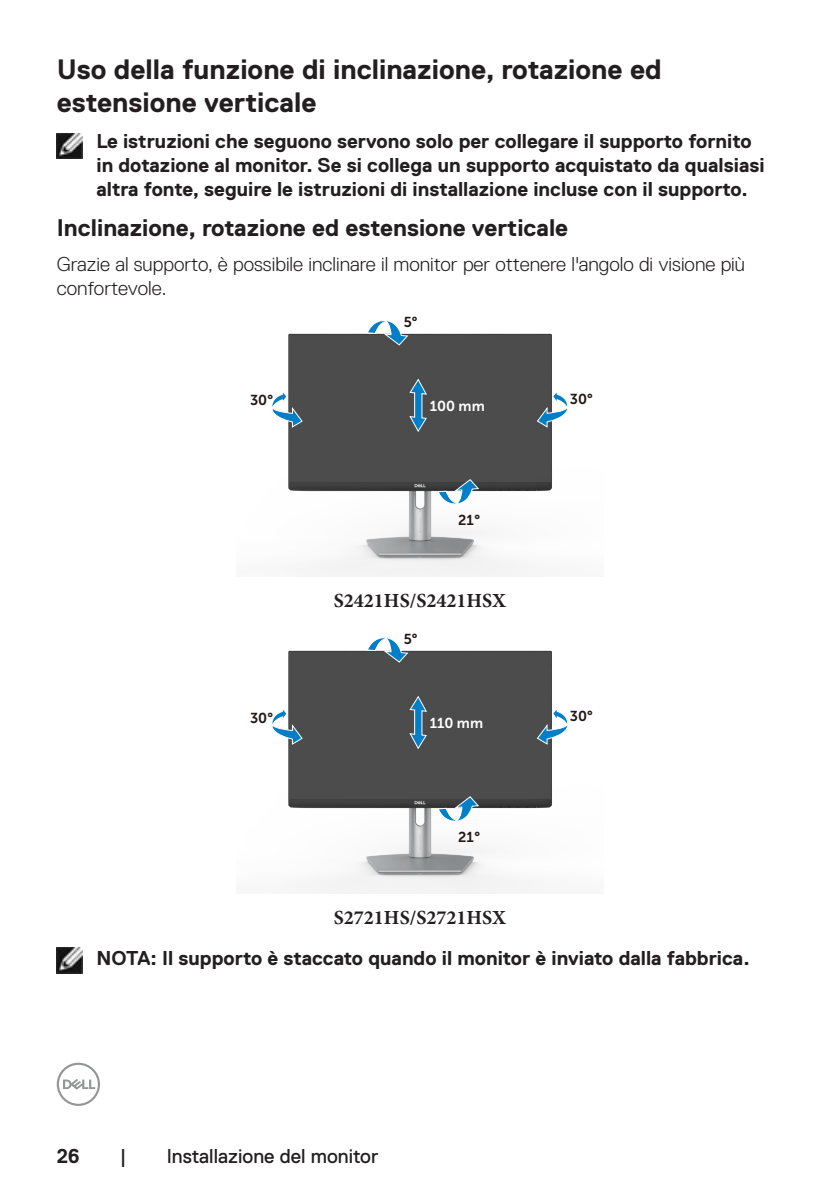
<style>
.page{position:relative;width:840px;height:1191px;background:#fff}
.page>*{position:absolute;margin:0;border:0;box-sizing:border-box;transform-origin:0 0}
.Head2{font:700 28px/33.6px "Dell Replica";color:#231f20}
.Head3{font:700 24px "Dell Replica";color:#231f20}
.t1{font:700 20px/24px "Dell Replica";color:#231f20}
.Paragraph{font:300 20px/24px "Dell Replica";color:#231f20}
.Paragraph-2{font:700 20px "Minion Pro";color:#231f20}
.t2{font:20px "Dell Replica";color:#231f20}
.t3{font:14.4px "Museo Sans For Dell 700";color:#231815}
.t4{font:14.4px "Museo Sans For Dell 700";color:#fff}
</style>
<div class="page">
<svg style="left:57px;top:1062px;width:43px;height:44px"></svg>
<img style="left:57px;top:133px;width:25px;height:26px">
<img style="left:288px;top:333px;width:264px;height:243px">
<svg style="left:408px;top:377px;width:19px;height:56px"></svg>
<svg style="left:366px;top:320px;width:43px;height:26px"></svg>
<svg style="left:535px;top:333px;width:33px;height:95px"></svg>
<svg style="left:271px;top:333px;width:32px;height:95px"></svg>
<svg style="left:437px;top:478px;width:43px;height:28px"></svg>
<img style="left:288px;top:650px;width:264px;height:244px">
<svg style="left:408px;top:695px;width:19px;height:55px"></svg>
<svg style="left:366px;top:637px;width:43px;height:26px"></svg>
<svg style="left:535px;top:650px;width:33px;height:95px"></svg>
<svg style="left:271px;top:650px;width:32px;height:95px"></svg>
<svg style="left:437px;top:795px;width:43px;height:28px"></svg>
<img style="left:57px;top:947px;width:25px;height:26px">
<p class="Head2" style="left:57px;top:52px;width:606px">Uso della funzione di inclinazione, rotazione ed estensione verticale</p>
<p class="t1" style="left:96px;top:129px;width:669px">Le istruzioni che seguono servono solo per collegare il supporto fornito in dotazione al monitor. Se si collega un supporto acquistato da qualsiasi altra fonte, seguire le istruzioni di installazione incluse con il supporto.</p>
<p class="Head3" style="left:57px;top:214px;width:512px">Inclinazione, rotazione ed estensione verticale</p>
<p class="Paragraph" style="left:57px;top:252px;width:689px">Grazie al supporto, è possibile inclinare il monitor per ottenere l'angolo di visione più confortevole.</p>
<p class="t3" style="left:403px;top:314px;width:15px">5°</p>
<p class="t3" style="left:250px;top:392px;width:24px">30°</p>
<p class="t3" style="left:569px;top:391px;width:24px">30°</p>
<p class="t4" style="left:429px;top:398px;width:57px">100 mm</p>
<p class="t3" style="left:458px;top:512px;width:24px">21°</p>
<p class="Paragraph-2" style="left:333px;top:586px;width:174px">S2421HS/S2421HSX</p>
<p class="t3" style="left:403px;top:631px;width:15px">5°</p>
<p class="t3" style="left:250px;top:709px;width:24px">30°</p>
<p class="t3" style="left:569px;top:708px;width:24px">30°</p>
<p class="t4" style="left:429px;top:715px;width:55px">110 mm</p>
<p class="t3" style="left:458px;top:829px;width:24px">21°</p>
<p class="Paragraph-2" style="left:333px;top:903px;width:174px">S2721HS/S2721HSX</p>
<p class="t1" style="left:96px;top:946px;width:654px">NOTA: Il supporto è staccato quando il monitor è inviato dalla fabbrica.</p>
<p class="t1" style="left:57px;top:1143px;width:24px">26</p>
<p class="t2" style="left:120px;top:1144px;width:8px">|</p>
<p class="t2" style="left:166px;top:1144px;width:213px">Installazione del monitor</p>
</div>
